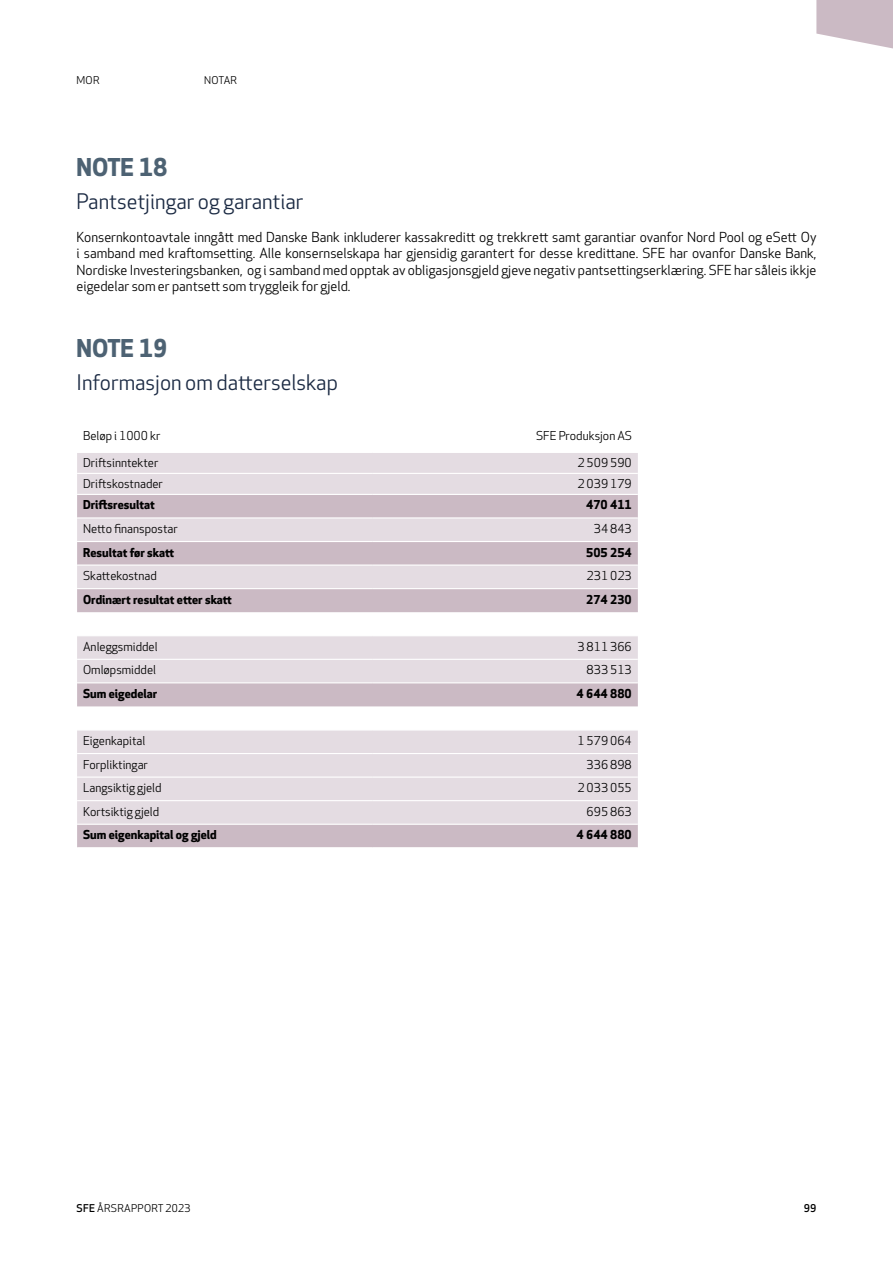
<style>
.page{position:relative;width:893px;height:1263px;background:#fff}
.page>*{position:absolute;margin:0;border:0;box-sizing:border-box;transform-origin:0 0}
.t1{font:700 24px "Apex New";color:#4d6273}
.t2{font:21px "Apex New";color:#1b2a43}
.t3{font:13.5px/16.5px "Apex New";color:#000;text-align:justify}
.t4{font:12px "Apex New";color:#000}
.t5{font:700 12px "Apex New";color:#000}
.t6{font:10.5px "Apex New";letter-spacing:.025em;color:#000}
.t7{font:500 10.5px "Apex New";color:#000}
.s1{font-weight:500}
</style>
<div class="page">
<svg style="left:816px;top:0;width:77px;height:49px"></svg>
<div style="left:77px;top:453px;width:561px;height:41px;background:#e4dce2"></div>
<svg style="left:77px;top:495px;width:561px;height:352px;background:#dfd5dc"></svg>
<hr style="left:77px;top:473px;width:296px;height:1px;background:#fff">
<hr style="left:373px;top:473px;width:265px;height:1px;background:#fff">
<hr style="left:77px;top:659px;width:296px;height:1px;background:#fff">
<hr style="left:373px;top:659px;width:265px;height:1px;background:#fff">
<hr style="left:77px;top:753px;width:296px;height:1px;background:#fff">
<hr style="left:373px;top:753px;width:265px;height:1px;background:#fff">
<hr style="left:77px;top:776px;width:296px;height:2px;background:#fff">
<hr style="left:373px;top:776px;width:265px;height:2px;background:#fff">
<hr style="left:77px;top:800px;width:296px;height:1px;background:#fff">
<hr style="left:373px;top:800px;width:265px;height:1px;background:#fff">
<hr style="left:77px;top:824px;width:296px;height:1px;background:#fff">
<hr style="left:373px;top:824px;width:265px;height:1px;background:#fff">
<hr style="left:77px;top:729px;width:296px;height:1px;background:#fff">
<hr style="left:373px;top:729px;width:265px;height:1px;background:#fff">
<hr style="left:77px;top:682px;width:296px;height:1px;background:#fff">
<hr style="left:373px;top:682px;width:265px;height:1px;background:#fff">
<hr style="left:77px;top:635px;width:296px;height:1px;background:#fff">
<hr style="left:373px;top:635px;width:265px;height:1px;background:#fff">
<hr style="left:77px;top:588px;width:296px;height:1px;background:#fff">
<hr style="left:373px;top:588px;width:265px;height:1px;background:#fff">
<hr style="left:77px;top:541px;width:296px;height:1px;background:#fff">
<hr style="left:373px;top:541px;width:265px;height:1px;background:#fff">
<hr style="left:77px;top:564px;width:296px;height:2px;background:#fff">
<hr style="left:373px;top:564px;width:265px;height:2px;background:#fff">
<hr style="left:77px;top:517px;width:296px;height:1px;background:#fff">
<hr style="left:373px;top:517px;width:265px;height:1px;background:#fff">
<p class="t6" style="left:77px;top:74px;width:25px">MOR</p>
<p class="t6" style="left:204px;top:74px;width:34px">NOTAR</p>
<h1 class="t1" style="left:77px;top:149px;width:93px">NOTE 18</h1>
<h2 class="t2" style="left:77px;top:188px;width:228px">Pantsetjingar og garantiar</h2>
<p class="t3" style="left:77px;top:228px;width:741px">Konsernkontoavtale inngått med Danske Bank inkluderer kassakreditt og trekkrett samt garantiar ovanfor Nord Pool og eSett Oy i samband med kraftomsetting. Alle konsernselskapa har gjensidig garantert for desse kredittane. SFE har ovanfor Danske Bank, Nordiske Investeringsbanken, og i samband med opptak av obligasjonsgjeld gjeve negativ pantsettingserklæring. SFE har såleis ikkje eigedelar som er pantsett som tryggleik for gjeld.</p>
<h1 class="t1" style="left:77px;top:331px;width:93px">NOTE 19</h1>
<h2 class="t2" style="left:77px;top:369px;width:263px">Informasjon om datterselskap</h2>
<p class="t4" style="left:83px;top:428px;width:79px">Beløp i 1000 kr</p>
<p class="t4" style="left:536px;top:428px;width:97px">SFE Produksjon AS</p>
<p class="t4" style="left:83px;top:455px;width:77px">Driftsinntekter</p>
<p class="t4" style="left:577px;top:455px;width:56px">2 509 590</p>
<p class="t4" style="left:83px;top:476px;width:81px">Driftskostnader</p>
<p class="t4" style="left:577px;top:476px;width:56px">2 039 179</p>
<p class="t5" style="left:83px;top:496px;width:73px">Driftsresultat</p>
<p class="t5" style="left:586px;top:496px;width:47px">470 411</p>
<p class="t4" style="left:83px;top:521px;width:96px">Netto finanspostar</p>
<p class="t4" style="left:594px;top:521px;width:40px">34 843</p>
<p class="t5" style="left:83px;top:543px;width:93px">Resultat før skatt</p>
<p class="t5" style="left:586px;top:543px;width:47px">505 254</p>
<p class="t4" style="left:83px;top:568px;width:75px">Skattekostnad</p>
<p class="t4" style="left:587px;top:568px;width:47px">231 023</p>
<p class="t5" style="left:83px;top:590px;width:150px">Ordinært resultat etter skatt</p>
<p class="t5" style="left:586px;top:590px;width:47px">274 230</p>
<p class="t4" style="left:83px;top:639px;width:76px">Anleggsmiddel</p>
<p class="t4" style="left:577px;top:639px;width:56px">3 811 366</p>
<p class="t4" style="left:83px;top:662px;width:74px">Omløpsmiddel</p>
<p class="t4" style="left:587px;top:662px;width:47px">833 513</p>
<p class="t5" style="left:83px;top:685px;width:76px">Sum eigedelar</p>
<p class="t5" style="left:577px;top:685px;width:57px">4 644 880</p>
<p class="t4" style="left:83px;top:733px;width:64px">Eigenkapital</p>
<p class="t4" style="left:577px;top:733px;width:56px">1 579 064</p>
<p class="t4" style="left:83px;top:757px;width:66px">Forpliktingar</p>
<p class="t4" style="left:587px;top:757px;width:47px">336 898</p>
<p class="t4" style="left:83px;top:780px;width:80px">Langsiktig gjeld</p>
<p class="t4" style="left:577px;top:780px;width:56px">2 033 055</p>
<p class="t4" style="left:83px;top:804px;width:78px">Kortsiktig gjeld</p>
<p class="t4" style="left:587px;top:804px;width:47px">695 863</p>
<p class="t5" style="left:83px;top:826px;width:135px">Sum eigenkapital og gjeld</p>
<p class="t5" style="left:577px;top:826px;width:57px">4 644 880</p>
<p class="t6" style="left:77px;top:1202px;width:115px"><span class="s1">SFE</span> ÅRSRAPPORT 2023</p>
<p class="t7" style="left:804px;top:1201px;width:14px">99</p>
</div>
